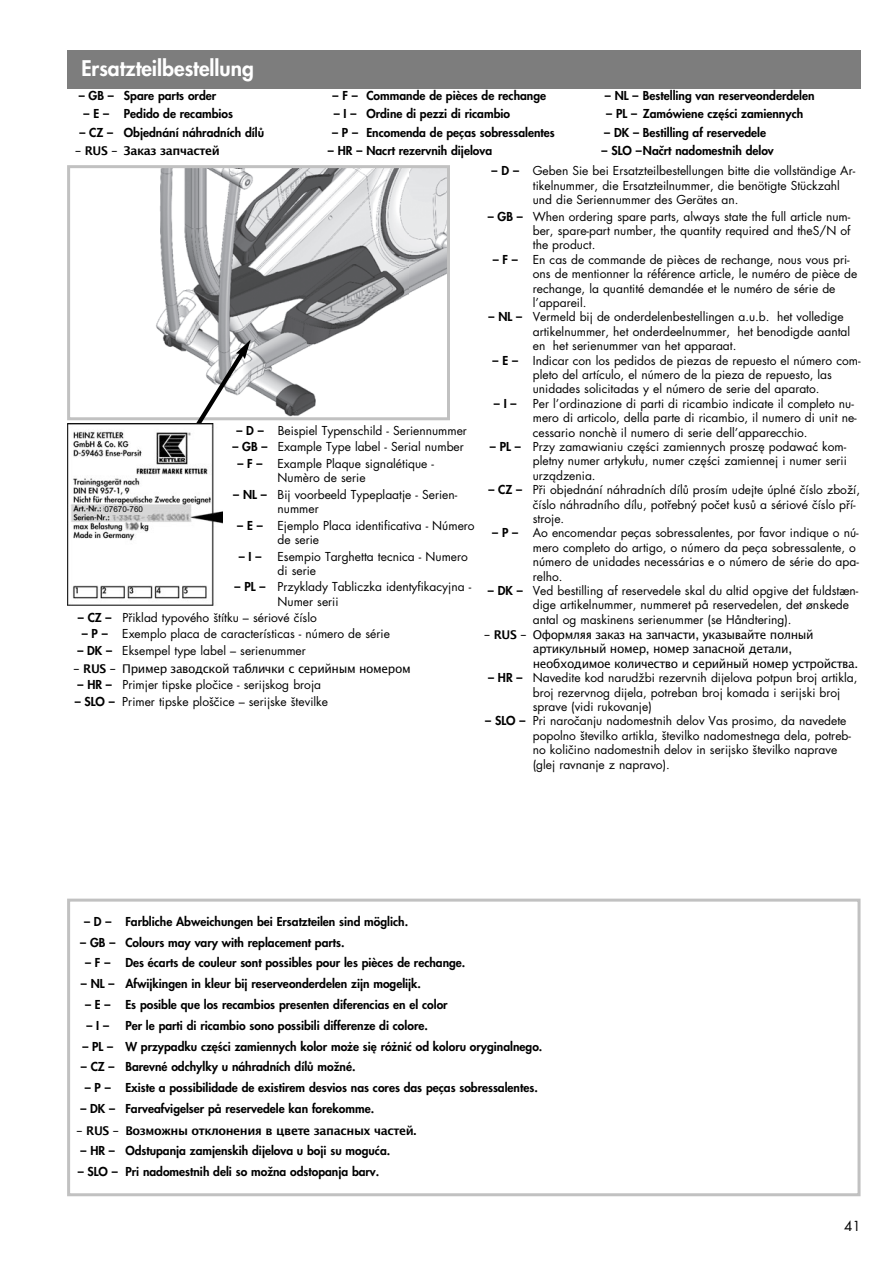
<style>
.page{position:relative;width:893px;height:1263px;background:#fff}
.page>*{position:absolute;margin:0;border:0;box-sizing:border-box;transform-origin:0 0}
.t1{font:800 21px "Futura CE";color:#fff}
.t2{font:13.5px "Futura CE";color:#000}
.t3{font:12px/14.4px "Futura CE";color:#000}
.t4{font:800 12px "Futura CE";color:#000}
.t5{font:12px/14.4px "Lucida Grande";letter-spacing:-.03em;color:#000}
.t6{font:700 12px "Lucida Grande";letter-spacing:-.035em;color:#000}
.t7{font:8.1px "Arial";color:#000}
.s1{font-weight:800}
.s2{font-weight:700}
</style>
<div class="page">
<div style="left:67px;top:50px;width:793px;height:39px;background:#7d7d7d"></div>
<img style="left:156px;top:169px;width:290px;height:247px">
<div style="left:67px;top:165px;width:383px;height:255px;border:3px solid #c1c1c1"></div>
<svg style="left:138px;top:340px;width:113px;height:178px"></svg>
<img style="left:67px;top:423px;width:155px;height:183px">
<div style="left:104px;top:506px;width:48px;height:9px;background:#d7d7d7"></div>
<div style="left:67px;top:899px;width:793px;height:297px;border:3px solid #c1c1c1"></div>
<h1 class="t1" style="left:81px;top:58px;width:174px">Ersatzteilbestellung</h1>
<p class="t4" style="left:79px;top:90px;width:139px">– GB – Spare parts order</p>
<p class="t4" style="left:332px;top:90px;width:215px">– F – Commande de pièces de rechange</p>
<p class="t4" style="left:605px;top:90px;width:211px">– NL – Bestelling van reserveonderdelen</p>
<p class="t4" style="left:83px;top:108px;width:151px">– E – Pedido de recambios</p>
<p class="t4" style="left:334px;top:108px;width:178px">– I – Ordine di pezzi di ricambio</p>
<p class="t4" style="left:606px;top:108px;width:198px">– PL – Zamówiene części zamiennych</p>
<p class="t4" style="left:79px;top:126px;width:186px">– CZ – Objednání náhradních dílů</p>
<p class="t4" style="left:332px;top:126px;width:224px">– P – Encomenda de peças sobressalentes</p>
<p class="t4" style="left:604px;top:126px;width:163px">– DK – Bestilling af reservedele</p>
<p class="t6" style="left:75px;top:143px;width:146px">– RUS – Заказ запчастей</p>
<p class="t4" style="left:328px;top:144px;width:166px">– HR – Nacrt rezervnih dijelova</p>
<p class="t4" style="left:601px;top:144px;width:174px">– SLO –Načrt nadomestnih delov</p>
<p class="t3" style="left:236px;top:424px;width:232px"><span class="s1">– D –</span> Beispiel Typenschild - Seriennummer</p>
<p class="t3" style="left:232px;top:441px;width:233px"><span class="s1">– GB –</span> Example Type label - Serial number</p>
<p class="t3" style="left:277px;top:457px;width:158px;text-indent:-40px"><span class="s1">– F –</span> Example Plaque signalétique -<br>Numèro de serie</p>
<p class="t3" style="left:277px;top:488px;width:181px;text-indent:-44px"><span class="s1">– NL –</span> Bij voorbeeld Typeplaatje - Serien&shy;nummer</p>
<p class="t3" style="left:277px;top:519px;width:199px;text-indent:-40px"><span class="s1">– E –</span> Ejemplo Placa identificativa - Número de serie</p>
<p class="t4" style="left:239px;top:550px;width:24px">– I –</p>
<p class="t3" style="left:277px;top:550px;width:192px">Esempio Targhetta tecnica - Numero di serie</p>
<p class="t3" style="left:277px;top:581px;width:195px;text-indent:-43px"><span class="s1">– PL –</span> Przyklady Tabliczka identyfikacyjna -<br>Numer serii</p>
<p class="t3" style="left:78px;top:611px;width:240px"><span class="s1">– CZ –</span> Přiklad typového štítku – sériové číslo</p>
<p class="t3" style="left:82px;top:628px;width:309px"><span class="s1">– P –</span> Exemplo placa de características - número de série</p>
<p class="t3" style="left:77px;top:644px;width:230px"><span class="s1">– DK –</span> Eksempel type label – serienummer</p>
<p class="t5" style="left:74px;top:661px;width:339px"><span class="s2">– RUS –</span> Пример заводской таблички с серийным номером</p>
<p class="t3" style="left:78px;top:679px;width:245px"><span class="s1">– HR –</span> Primjer tipske pločice - serijskog broja</p>
<p class="t3" style="left:75px;top:695px;width:255px"><span class="s1">– SLO –</span> Primer tipske ploščice – serijske številke</p>
<p class="t7" style="left:104px;top:504px;width:40px">07670-760</p>
<p class="t3" style="left:533px;top:165px;width:324px;text-indent:-41px"><span class="s1">– D –</span> Geben Sie bei Ersatzteilbestellungen bitte die vollständige Ar&shy;tikelnummer, die Ersatzteilnummer, die benötigte Stückzahl und die Seriennummer des Gerätes an.</p>
<p class="t3" style="left:533px;top:210px;width:319px;text-align:justify;text-indent:-45px"><span class="s1">– GB –</span> When ordering spare parts, always state the full article num&shy;ber, spare-part number, the quantity required and theS/N of the product.</p>
<p class="t3" style="left:533px;top:253px;width:326px;text-indent:-40px"><span class="s1">– F –</span> En cas de commande de pièces de rechange, nous vous pri&shy;ons de mentionner la référence article, le numéro de pièce de rechange, la quantité demandée et le numéro de série de l’appareil.</p>
<p class="t3" style="left:533px;top:311px;width:319px;text-indent:-44px"><span class="s1">– NL –</span> Vermeld bij de onderdelenbestellingen a.u.b. het volledige artikelnummer, het onderdeelnummer, het benodigde aantal en het serienummer van het apparaat.</p>
<p class="t3" style="left:533px;top:354px;width:329px;text-indent:-40px"><span class="s1">– E –</span> Indicar con los pedidos de piezas de repuesto el número com&shy;pleto del artículo, el número de la pieza de repuesto, las unidades solicitadas y el número de serie del aparato.</p>
<p class="t4" style="left:494px;top:398px;width:24px">– I –</p>
<p class="t3" style="left:533px;top:397px;width:325px">Per l’ordinazione di parti di ricambio indicate il completo nu&shy;mero di articolo, della parte di ricambio, il numero di unit ne&shy;cessario nonchè il numero di serie dell’apparecchio.</p>
<p class="t3" style="left:533px;top:440px;width:315px;text-align:justify;text-indent:-43px"><span class="s1">– PL –</span> Przy zamawianiu części zamiennych proszę podawać kom&shy;pletny numer artykułu, numer części zamiennej i numer serii urządzenia.</p>
<p class="t3" style="left:533px;top:484px;width:329px;text-indent:-44px"><span class="s1">– CZ –</span> Při objednání náhradních dílů prosím udejte úplné číslo zboží, číslo náhradního dílu, potřebný počet kusů a sériové číslo pří&shy;stroje.</p>
<p class="t3" style="left:533px;top:527px;width:327px;text-indent:-40px"><span class="s1">– P –</span> Ao encomendar peças sobressalentes, por favor indique o nú&shy;mero completo do artigo, o número da peça sobressalente, o número de unidades necessárias e o número de série do apa&shy;relho.</p>
<p class="t3" style="left:533px;top:584px;width:327px;text-indent:-45px"><span class="s1">– DK –</span> Ved bestilling af reservedele skal du altid opgive det fuldstæn&shy;dige artikelnummer, nummeret på reservedelen, det ønskede antal og maskinens serienummer (se Håndtering).</p>
<p class="t5" style="left:533px;top:628px;width:327px;text-indent:-49px"><span class="s2">– RUS –</span> Оформляя заказ на запчасти, указывайте полный артикульный номер, номер запасной детали, необходимое количество и серийный номер устройства.</p>
<p class="t3" style="left:533px;top:672px;width:326px;text-indent:-45px"><span class="s1">– HR –</span> Navedite kod narudžbi rezervnih dijelova potpun broj artikla, broj rezervnog dijela, potreban broj komada i serijski broj sprave (vidi rukovanje)</p>
<p class="t3" style="left:533px;top:715px;width:320px;text-indent:-48px"><span class="s1">– SLO –</span> Pri naročanju nadomestnih delov Vas prosimo, da navedete popolno številko artikla, številko nadomestnega dela, potreb&shy;no količino nadomestnih delov in serijsko številko naprave (glej ravnanje z napravo).</p>
<p class="t4" style="left:84px;top:916px;width:325px">– D – Farbliche Abweichungen bei Ersatzteilen sind möglich.</p>
<p class="t4" style="left:80px;top:937px;width:266px">– GB – Colours may vary with replacement parts.</p>
<p class="t4" style="left:85px;top:957px;width:27px">– F –</p>
<p class="t4" style="left:125px;top:957px;width:341px">Des écarts de couleur sont possibles pour les pièces de rechange.</p>
<p class="t4" style="left:81px;top:978px;width:341px">– NL – Afwijkingen in kleur bij reserveonderdelen zijn mogelijk.</p>
<p class="t4" style="left:85px;top:999px;width:364px">– E – Es posible que los recambios presenten diferencias en el color</p>
<p class="t4" style="left:86px;top:1020px;width:24px">– I –</p>
<p class="t4" style="left:125px;top:1020px;width:304px">Per le parti di ricambio sono possibili differenze di colore.</p>
<p class="t4" style="left:82px;top:1040px;width:461px">– PL – W przypadku części zamiennych kolor może się różnić od koloru oryginalnego.</p>
<p class="t4" style="left:81px;top:1061px;width:276px">– CZ – Barevné odchylky u náhradních dílů možné.</p>
<p class="t4" style="left:85px;top:1082px;width:454px">– P – Existe a possibilidade de existirem desvios nas cores das peças sobressalentes.</p>
<p class="t4" style="left:80px;top:1103px;width:295px">– DK – Farveafvigelser på reservedele kan forekomme.</p>
<p class="t6" style="left:77px;top:1123px;width:341px">– RUS – Возможны отклонения в цвете запасных частей.</p>
<p class="t4" style="left:80px;top:1145px;width:311px">– HR – Odstupanja zamjenskih dijelova u boji su moguća.</p>
<p class="t4" style="left:78px;top:1166px;width:303px">– SLO – Pri nadomestnih deli so možna odstopanja barv.</p>
<p class="t2" style="left:844px;top:1220px;width:18px">41</p>
</div>
